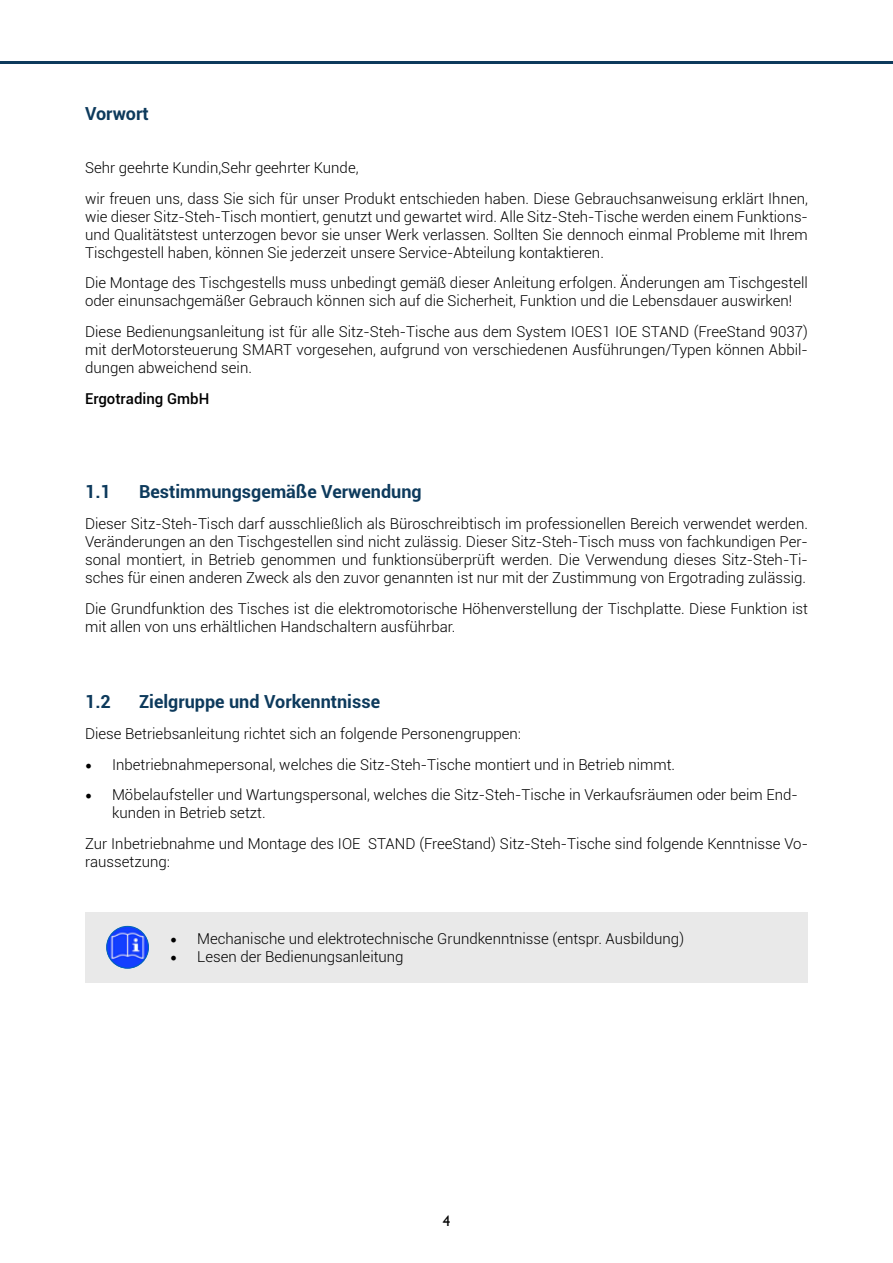
<style>
.page{position:relative;width:893px;height:1263px;background:#fff}
.page>*{position:absolute;margin:0;border:0;box-sizing:border-box;transform-origin:0 0}
.t1{font:700 18px "Roboto";color:#0d3a5c}
.t2{font:300 15px/18px "Roboto";color:#000}
.t3{font:500 15px "Roboto";color:#000}
.t4{font:15px "Gill Sans";color:#000}
.s1{font-family:"Minion Pro";font-weight:400;font-size:18px}
</style>
<div class="page">
<hr style="left:0;top:62px;width:893px;height:2px;background:#0d3a5c">
<div style="left:85px;top:912px;width:723px;height:71px;background:#e9e9e9"></div>
<img style="left:106px;top:926px;width:43px;height:42px;border-radius:21px">
<div style="left:106px;top:926px;width:43px;height:42px;border:1px solid #0069b4;border-radius:50%"></div>
<p class="t1" style="left:85px;top:101px;width:65px">Vorwort</p>
<p class="t2" style="left:85px;top:152px;width:724px;line-height:30.8px">Sehr geehrte Kundin,Sehr geehrter Kunde,<br>wir freuen uns, dass Sie sich für unser Produkt entschieden haben. Diese Gebrauchsanweisung erklärt Ihnen,</p>
<p class="t2" style="left:85px;top:207px;width:724px;text-align:justify">wie dieser Sitz-Steh-Tisch montiert, genutzt und gewartet wird. Alle Sitz-Steh-Tische werden einem Funktions&shy;und Qualitätstest unterzogen bevor sie unser Werk verlassen. Sollten Sie dennoch einmal Probleme mit Ihrem Tischgestell haben, können Sie jederzeit unsere Service-Abteilung kontaktieren.</p>
<p class="t2" style="left:85px;top:273px;width:724px">Die Montage des Tischgestells muss unbedingt gemäß dieser Anleitung erfolgen. Änderungen am Tischgestell oder einunsachgemäßer Gebrauch können sich auf die Sicherheit, Funktion und die Lebensdauer auswirken!</p>
<p class="t2" style="left:85px;top:322px;width:724px;text-align:justify">Diese Bedienungsanleitung ist für alle Sitz-Steh-Tische aus dem System IOES1 IOE STAND (FreeStand 9037) mit derMotorsteuerung SMART vorgesehen, aufgrund von verschiedenen Ausführungen/Typen können Abbil&shy;dungen abweichend sein.</p>
<p class="t3" style="left:85px;top:388px;width:126px">Ergotrading GmbH</p>
<p class="t1" style="left:85px;top:479px;width:27px">1.1</p>
<p class="t1" style="left:139px;top:479px;width:284px">Bestimmungsgemäße Verwendung</p>
<p class="t2" style="left:85px;top:514px;width:724px;text-align:justify">Dieser Sitz-Steh-Tisch darf ausschließlich als Büroschreibtisch im professionellen Bereich verwendet werden.<br>Veränderungen an den Tischgestellen sind nicht zulässig. Dieser Sitz-Steh-Tisch muss von fachkundigen Per&shy;sonal montiert, in Betrieb genommen und funktionsüberprüft werden. Die Verwendung dieses Sitz-Steh-Ti&shy;sches für einen anderen Zweck als den zuvor genannten ist nur mit der Zustimmung von Ergotrading zulässig.</p>
<p class="t2" style="left:85px;top:599px;width:724px">Die Grundfunktion des Tisches ist die elektromotorische Höhenverstellung der Tischplatte. Diese Funktion ist mit allen von uns erhältlichen Handschaltern ausführbar.</p>
<p class="t1" style="left:85px;top:689px;width:27px">1.2</p>
<p class="t1" style="left:139px;top:689px;width:243px">Zielgruppe und Vorkenntnisse</p>
<p class="t2" style="left:85px;top:724px;width:438px">Diese Betriebsanleitung richtet sich an folgende Personengruppen:</p>
<p class="t2" style="left:85px;top:755px;width:592px"><span class="s1">•</span> Inbetriebnahmepersonal, welches die Sitz-Steh-Tische montiert und in Betrieb nimmt.</p>
<p class="t2" style="left:112px;top:785px;width:687px;text-indent:-27px"><span class="s1">•</span> Möbelaufsteller und Wartungspersonal, welches die Sitz-Steh-Tische in Verkaufsräumen oder beim End&shy;kunden in Betrieb setzt.</p>
<p class="t2" style="left:85px;top:834px;width:724px">Zur Inbetriebnahme und Montage des IOE STAND (FreeStand) Sitz-Steh-Tische sind folgende Kenntnisse Vo&shy;raussetzung:</p>
<p class="t2" style="left:170px;top:929px;width:515px"><span class="s1">•</span> Mechanische und elektrotechnische Grundkenntnisse (entspr. Ausbildung)</p>
<p class="t2" style="left:170px;top:947px;width:235px"><span class="s1">•</span> Lesen der Bedienungsanleitung</p>
<p class="t4" style="left:443px;top:1212px;width:9px">4</p>
</div>
